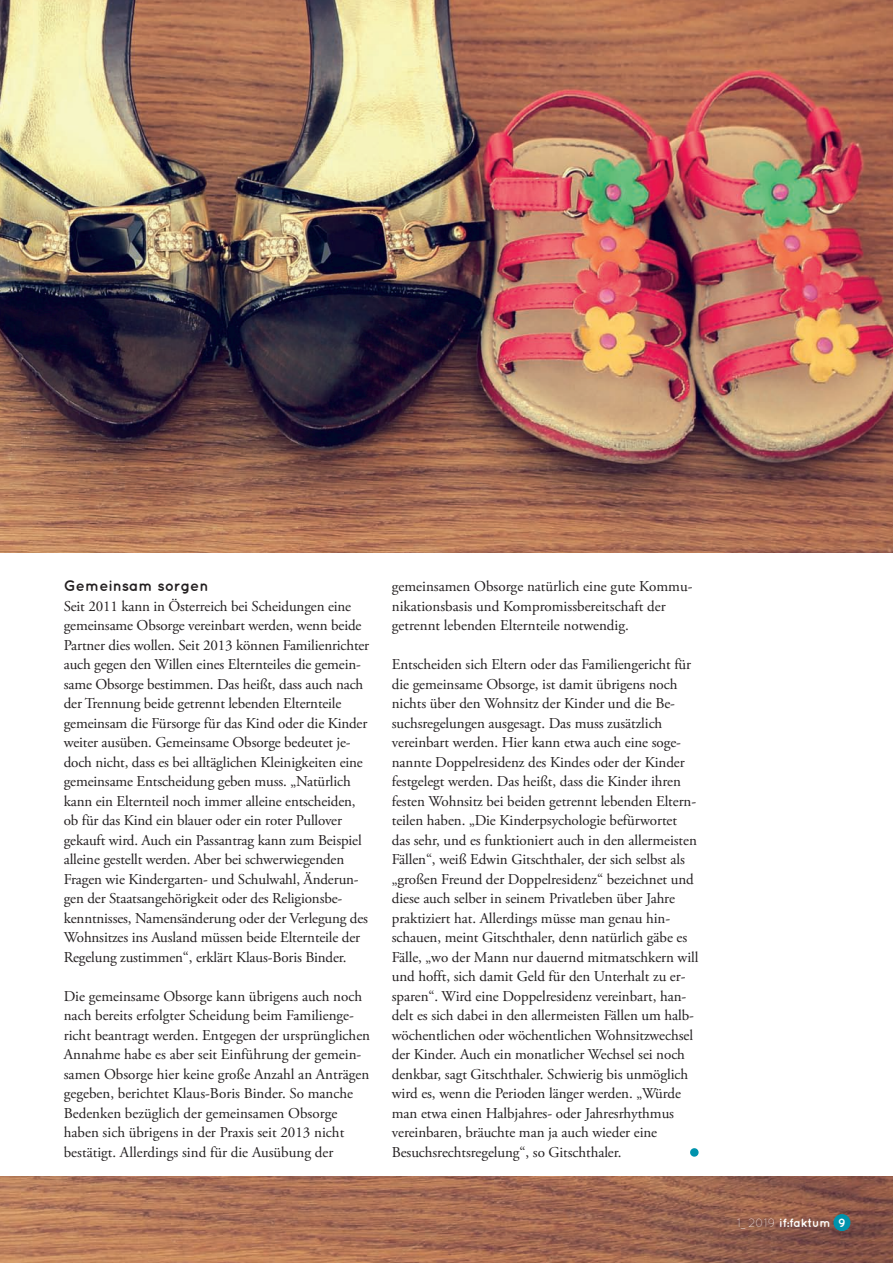
<style>
.page{position:relative;width:893px;height:1263px;background:#fff}
.page>*{position:absolute;margin:0;border:0;box-sizing:border-box;transform-origin:0 0}
.t1{font:15px/19.5px "Adobe Garamond Pro";letter-spacing:-.005em;color:#231f20}
.t2{font:700 15px "Quicksand";color:#231f20}
.t3{font:700 12px "Quicksand";color:#fff}
.s1{font-weight:300}
</style>
<div class="page">
<img style="left:0;top:1176px;width:893px;height:87px">
<img style="left:0;top:0;width:893px;height:552px">
<div style="left:690px;top:1148px;width:9px;height:9px;background:#0093ad;border-radius:50%"></div>
<div style="left:833px;top:1214px;width:17px;height:17px;background:#0093ad;border-radius:50%"></div>
<p class="t2" style="left:64px;top:577px;width:146px">Gemeinsam sorgen</p>
<p class="t1" style="left:64px;top:597px;width:307px">Seit 2011 kann in Österreich bei Scheidungen eine gemeinsame Obsorge vereinbart werden, wenn beide Partner dies wollen. Seit 2013 können Familienrichter auch gegen den Willen eines Elternteiles die gemein&shy;same Obsorge bestimmen. Das heißt, dass auch nach der Trennung beide getrennt lebenden Elternteile gemeinsam die Fürsorge für das Kind oder die Kinder weiter ausüben. Gemeinsame Obsorge bedeutet je&shy;doch nicht, dass es bei alltäglichen Kleinigkeiten eine gemeinsame Entscheidung geben muss. „Natürlich kann ein Elternteil noch immer alleine entscheiden, ob für das Kind ein blauer oder ein roter Pullover gekauft wird. Auch ein Passantrag kann zum Beispiel alleine gestellt werden. Aber bei schwerwiegenden Fragen wie Kindergarten- und Schulwahl, Änderun&shy;gen der Staatsangehörigkeit oder des Religionsbe&shy;kenntnisses, Namensänderung oder der Verlegung des Wohnsitzes ins Ausland müssen beide Elternteile der Regelung zustimmen“, erklärt Klaus-Boris Binder.</p>
<p class="t1" style="left:64px;top:987px;width:308px">Die gemeinsame Obsorge kann übrigens auch noch nach bereits erfolgter Scheidung beim Familienge&shy;richt beantragt werden. Entgegen der ursprünglichen Annahme habe es aber seit Einführung der gemein&shy;samen Obsorge hier keine große Anzahl an Anträgen gegeben, berichtet Klaus-Boris Binder. So manche Bedenken bezüglich der gemeinsamen Obsorge haben sich übrigens in der Praxis seit 2013 nicht bestätigt. Allerdings sind für die Ausübung der</p>
<p class="t1" style="left:392px;top:577px;width:302px">gemeinsamen Obsorge natürlich eine gute Kommu&shy;nikationsbasis und Kompromissbereitschaft der getrennt lebenden Elternteile notwendig.</p>
<p class="t1" style="left:392px;top:655px;width:308px">Entscheiden sich Eltern oder das Familiengericht für die gemeinsame Obsorge, ist damit übrigens noch nichts über den Wohnsitz der Kinder und die Be&shy;suchsregelungen ausgesagt. Das muss zusätzlich vereinbart werden. Hier kann etwa auch eine soge&shy;nannte Doppelresidenz des Kindes oder der Kinder festgelegt werden. Das heißt, dass die Kinder ihren festen Wohnsitz bei beiden getrennt lebenden Eltern&shy;teilen haben. „Die Kinderpsychologie befürwortet das sehr, und es funktioniert auch in den allermeisten Fällen“, weiß Edwin Gitschthaler, der sich selbst als „großen Freund der Doppelresidenz“ bezeichnet und diese auch selber in seinem Privatleben über Jahre praktiziert hat. Allerdings müsse man genau hin&shy;schauen, meint Gitschthaler, denn natürlich gäbe es Fälle, „wo der Mann nur dauernd mitmatschkern will und hofft, sich damit Geld für den Unterhalt zu er&shy;sparen“. Wird eine Doppelresidenz vereinbart, han&shy;delt es sich dabei in den allermeisten Fällen um halb&shy;wöchentlichen oder wöchentlichen Wohnsitzwechsel der Kinder. Auch ein monatlicher Wechsel sei noch denkbar, sagt Gitschthaler. Schwierig bis unmöglich wird es, wenn die Perioden länger werden. „Würde man etwa einen Halbjahres- oder Jahresrhythmus vereinbaren, bräuchte man ja auch wieder eine Besuchsrechtsregelung“, so Gitschthaler.</p>
<p class="t3" style="left:737px;top:1215px;width:110px"><span class="s1">1_2019</span> if..faktum 9</p>
</div>
